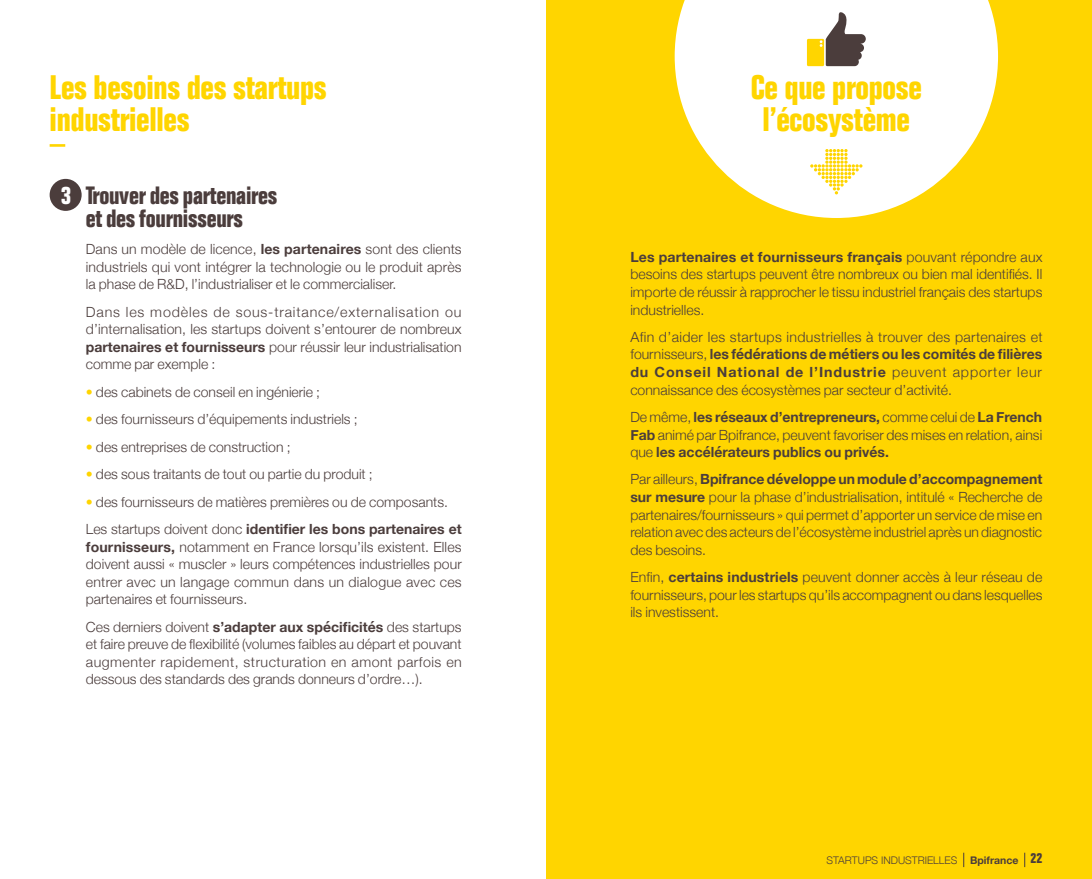
<style>
.page{position:relative;width:1092px;height:879px;background:#fff}
.page>*{position:absolute;margin:0;border:0;box-sizing:border-box;transform-origin:0 0}
.t1{font:700 condensed 33.25px/31.5px "Folio";letter-spacing:-.01em;color:#ffd500}
.t2{font:700 condensed 24.5px/22.8px "Folio";letter-spacing:-.01em;color:#4b3d3c;text-align:center}
.t3{font:300 14px/17.5px "Helvetica Neue";color:#4b3d3c;text-align:justify}
.t4{font:300 10.5px "Helvetica Neue";color:#4b3d3c}
.s1{color:#fff}
.s2{font-weight:700}
.s3{color:#ffd500}
.s4{font-family:"Folio";font-weight:700;font-stretch:condensed;font-size:14px}
</style>
<div class="page">
<div style="left:546px;top:0;width:545px;height:878px;background:#ffd500"></div>
<svg style="left:674px;top:0;width:323px;height:218px;fill:#fff"></svg>
<svg style="left:810px;top:149px;width:52px;height:45px;background:#fff2b5"></svg>
<hr style="left:50px;top:144px;width:15px;height:3px;background:#ffd500">
<div style="left:50px;top:179px;width:32px;height:32px;background:#4b3d3c;border-radius:50%"></div>
<svg style="left:806px;top:11px;width:59px;height:55px;background:#b3a789"></svg>
<svg style="left:963px;top:852px;width:1px;height:14px"></svg>
<svg style="left:1024px;top:852px;width:1px;height:14px"></svg>
<h1 class="t1" style="left:50px;top:73px;width:279px">Les besoins des startups industrielles</h1>
<h2 class="t2" style="left:61px;top:184px;width:218px"><span class="s1">3</span> Trouver des partenaires et des fournisseurs</h2>
<p class="t3" style="left:86px;top:239px;width:377px">Dans un modèle de licence, <span class="s2">les partenaires</span> sont des clients industriels qui vont intégrer la technologie ou le produit après la phase de R&amp;D, l’industrialiser et le commercialiser.</p>
<p class="t3" style="left:86px;top:302px;width:377px">Dans les modèles de sous-traitance/externalisation ou d’internalisation, les startups doivent s’entourer de nombreux <span class="s2">partenaires et fournisseurs</span> pour réussir leur industrialisation comme par exemple :</p>
<p class="t3" style="left:86px;top:382px;width:236px"><span class="s3">•</span> des cabinets de conseil en ingénierie ;</p>
<p class="t3" style="left:86px;top:409px;width:273px"><span class="s3">•</span> des fournisseurs d’équipements industriels ;</p>
<p class="t3" style="left:86px;top:436px;width:206px"><span class="s3">•</span> des entreprises de construction ;</p>
<p class="t3" style="left:86px;top:464px;width:288px"><span class="s3">•</span> des sous traitants de tout ou partie du produit ;</p>
<p class="t3" style="left:86px;top:486px;width:377px;line-height:27.5px"><span class="s3">•</span> des fournisseurs de matières premières ou de composants.<br>Les startups doivent donc <span class="s2">identifier les bons partenaires et</span></p>
<p class="t3" style="left:86px;top:536px;width:377px"><span class="s2">fournisseurs,</span> notamment en France lorsqu’ils existent. Elles doivent aussi « muscler » leurs compétences industrielles pour entrer avec un langage commun dans un dialogue avec ces partenaires et fournisseurs.</p>
<p class="t3" style="left:86px;top:616px;width:377px">Ces derniers doivent <span class="s2">s’adapter aux spécificités</span> des startups et faire preuve de flexibilité (volumes faibles au départ et pouvant augmenter rapidement, structuration en amont parfois en dessous des standards des grands donneurs d’ordre…).</p>
<h1 class="t1" style="left:750px;top:73px;width:173px;text-align:center">Ce que propose l’écosystème</h1>
<p class="t3" style="left:630px;top:247px;width:413px"><span class="s2">Les partenaires et fournisseurs français</span> pouvant répondre aux besoins des startups peuvent être nombreux ou bien mal identifiés. Il importe de réussir à rapprocher le tissu industriel français des startups industrielles.</p>
<p class="t3" style="left:630px;top:327px;width:413px">Afin d’aider les startups industrielles à trouver des partenaires et fournisseurs, <span class="s2">les fédérations de métiers ou les comités de filières du Conseil National de l’Industrie</span> peuvent apporter leur connaissance des écosystèmes par secteur d’activité.</p>
<p class="t3" style="left:630px;top:407px;width:413px">De même, <span class="s2">les réseaux d’entrepreneurs,</span> comme celui de <span class="s2">La French Fab</span> animé par Bpifrance, peuvent favoriser des mises en relation, ainsi que <span class="s2">les accélérateurs publics ou privés.</span></p>
<p class="t3" style="left:630px;top:469px;width:413px">Par ailleurs, <span class="s2">Bpifrance développe un module d’accompagnement sur mesure</span> pour la phase d’industrialisation, intitulé « Recherche de partenaires/fournisseurs » qui permet d’apporter un service de mise en relation avec des acteurs de l’écosystème industriel après un diagnostic des besoins.</p>
<p class="t3" style="left:630px;top:567px;width:413px">Enfin, <span class="s2">certains industriels</span> peuvent donner accès à leur réseau de fournisseurs, pour les startups qu’ils accompagnent ou dans lesquelles ils investissent.</p>
<p class="t4" style="left:826px;top:850px;width:217px">STARTUPS INDUSTRIELLES <span class="s2">Bpifrance</span> <span class="s4">22</span></p>
</div>
